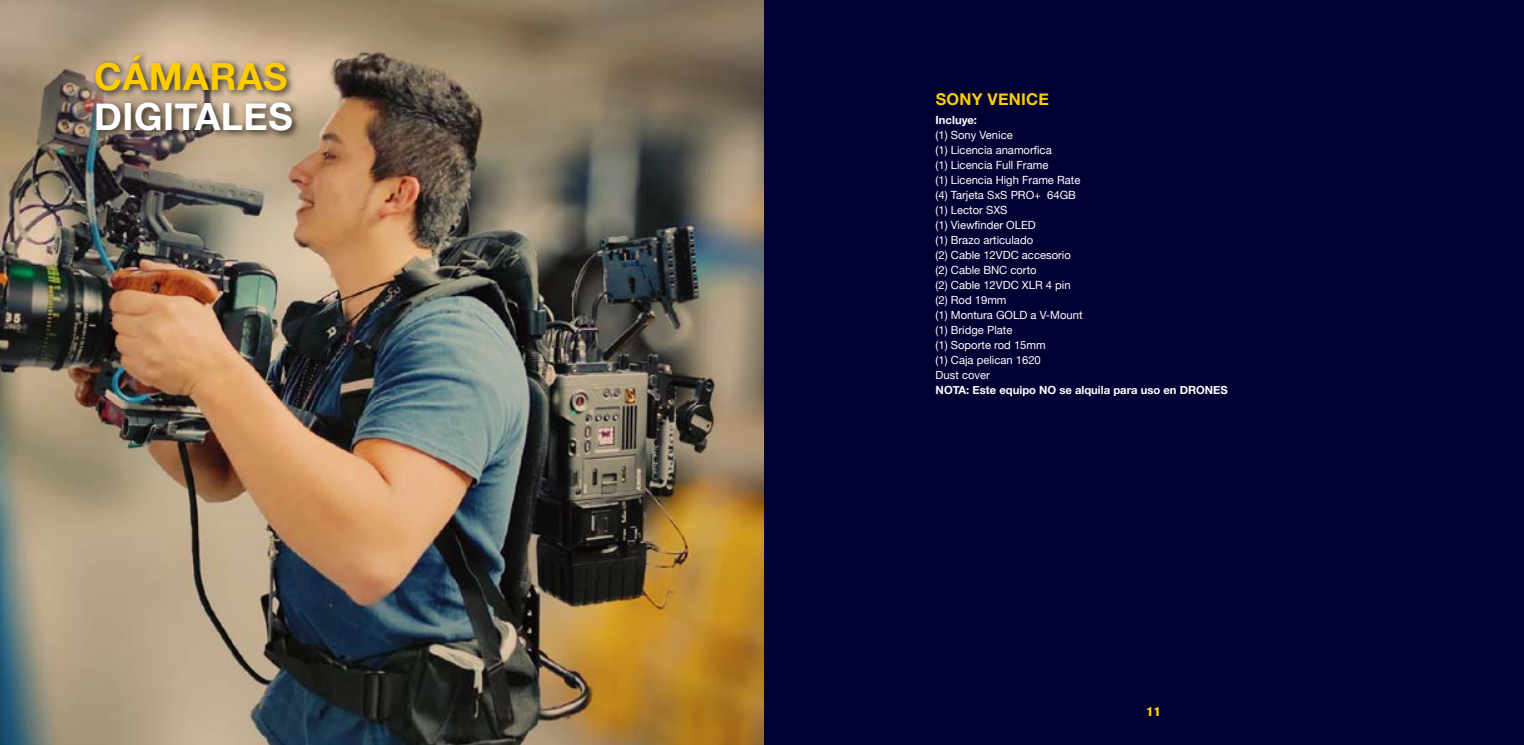
<style>
.page{position:relative;width:1524px;height:745px;background:#fff}
.page>*{position:absolute;margin:0;border:0;box-sizing:border-box;transform-origin:0 0}
.t1{font:700 37.5px "Helvetica Neue";letter-spacing:.015em;color:#fff}
.t2{font:700 37.5px "Helvetica Neue";letter-spacing:.015em;color:#fecc00}
.t3{font:700 16.25px "Helvetica Neue";letter-spacing:.015em;color:#fecc00}
.t4{font:900 condensed 12.5px "Helvetica Neue";color:#fecc00}
.t5{font:11.25px/15px "Helvetica Neue";color:#fff}
.t6{font:700 11.25px "Helvetica Neue";color:#fff}
</style>
<div class="page">
<div style="left:763px;top:0;width:761px;height:744px;background:#003"></div>
<img style="left:0;top:0;width:763px;height:744px">
<div style="left:91px;top:51px;width:210px;height:88px;background:#000;opacity:.75"></div>
<h1 class="t2" style="left:94px;top:53px;width:195px">CÁMARAS</h1>
<h1 class="t1" style="left:94px;top:93px;width:200px">DIGITALES</h1>
<h2 class="t3" style="left:936px;top:89px;width:115px">SONY VENICE</h2>
<p class="t6" style="left:935px;top:113px;width:43px">Incluye:</p>
<p class="t5" style="left:935px;top:127px;width:148px">(1) Sony Venice<br>(1) Licencia anamorfica<br>(1) Licencia Full Frame<br>(1) Licencia High Frame Rate (4) Tarjeta SxS PRO+ 64GB (1) Lector SXS<br>(1) Viewfinder OLED<br>(1) Brazo articulado<br>(2) Cable 12VDC accesorio (2) Cable BNC corto<br>(2) Cable 12VDC XLR 4 pin (2) Rod 19mm<br>(1) Montura GOLD a V-Mount (1) Bridge Plate<br>(1) Soporte rod 15mm<br>(1) Caja pelican 1620<br>Dust cover</p>
<p class="t6" style="left:935px;top:383px;width:294px">NOTA: Este equipo NO se alquila para uso en DRONES</p>
<p class="t4" style="left:1147px;top:703px;width:15px">11</p>
</div>
